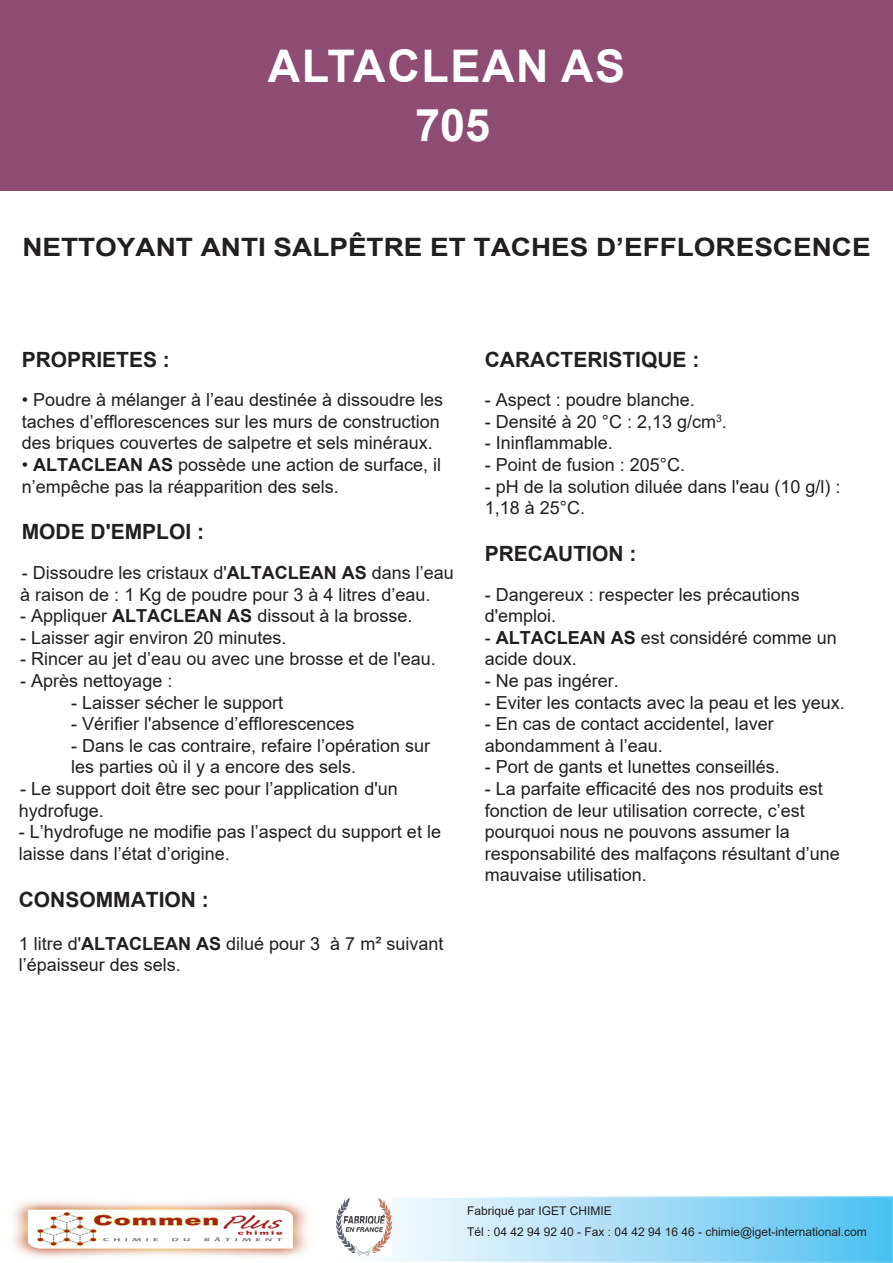
<style>
.page{position:relative;width:893px;height:1263px;background:#fff}
.page>*{position:absolute;margin:0;border:0;box-sizing:border-box;transform-origin:0 0}
.t1{font:700 45px/58.2px "Arial";letter-spacing:.035em;color:#fff;text-align:center}
.t2{font:700 25.35px "Arial";color:#231f20;scale:1.1 1}
.t3{font:700 21px "Arial";color:#231f20}
.t4{font:18px/21.6px "Arial";color:#231f20}
.t5{font:12px/21px "Arial";color:#231f20}
.s1{font-weight:700}
</style>
<div class="page">
<div style="left:0;top:0;width:893px;height:190px;background:#8f4c73"></div>
<svg style="left:336px;top:1199px;width:554px;height:61px;background:#a4dcf6"></svg>
<div style="left:1px;top:1196px;width:892px;height:67px;border:2px solid #fff"></div>
<img style="left:337px;top:1199px;width:55px;height:57px">
<img style="left:7px;top:1197px;width:308px;height:61px">
<h1 class="t1" style="left:268px;top:38px;width:359px">ALTACLEAN AS<br>705</h1>
<h2 class="t2" style="left:22px;top:229px;width:36px">NETTO</h2>
<h2 class="t2" style="left:117px;top:229px;width:36px">YANT</h2>
<h2 class="t2" style="left:201px;top:229px;width:16px">ANTI</h2>
<h2 class="t2" style="left:274px;top:229px;width:18px">SALP</h2>
<h2 class="t2" style="left:348px;top:229px;width:35px">ÊTRE</h2>
<h2 class="t2" style="left:430px;top:229px;width:243px">ET TACHES D’EFFLORESCENCE</h2>
<p class="t3" style="left:22px;top:344px;width:150px">PROPRIETES :</p>
<p class="t4" style="left:22px;top:389px;width:423px">• Poudre à mélanger à l’eau destinée à dissoudre les taches d’efflorescences sur les murs de construction des briques couvertes de salpetre et sels minéraux.</p>
<p class="t4" style="left:22px;top:454px;width:421px">• <span class="s1">ALTACLEAN AS</span> possède une action de surface, il n’empêche pas la réapparition des sels.</p>
<p class="t3" style="left:22px;top:517px;width:184px">MODE D'EMPLOI :</p>
<p class="t4" style="left:20px;top:562px;width:435px">- Dissoudre les cristaux d'<span class="s1">ALTACLEAN AS</span> dans l’eau à raison de : 1 Kg de poudre pour 3 à 4 litres d’eau.</p>
<p class="t4" style="left:20px;top:605px;width:394px">- Appliquer <span class="s1">ALTACLEAN AS</span> dissout à la brosse.</p>
<p class="t4" style="left:20px;top:626px;width:268px">- Laisser agir environ 20 minutes.</p>
<p class="t4" style="left:20px;top:648px;width:417px">- Rincer au jet d’eau ou avec une brosse et de l'eau.</p>
<p class="t4" style="left:20px;top:670px;width:154px">- Après nettoyage :</p>
<p class="t4" style="left:71px;top:691px;width:214px">- Laisser sécher le support</p>
<p class="t4" style="left:71px;top:713px;width:285px">- Vérifier l'absence d’efflorescences</p>
<p class="t4" style="left:71px;top:734px;width:361px">- Dans le cas contraire, refaire l’opération sur les parties où il y a encore des sels.</p>
<p class="t4" style="left:19px;top:778px;width:381px">- Le support doit être sec pour l’application d'un hydrofuge.</p>
<p class="t4" style="left:19px;top:821px;width:424px">- L’hydrofuge ne modifie pas l’aspect du support et le laisse dans l’état d’origine.</p>
<p class="t3" style="left:19px;top:884px;width:192px">CONSOMMATION :</p>
<p class="t4" style="left:19px;top:932px;width:426px">1 litre d'<span class="s1">ALTACLEAN AS</span> dilué pour 3 à 7 m² suivant l’épaisseur des sels.</p>
<p class="t3" style="left:485px;top:344px;width:216px">CARACTERISTIQUE :</p>
<p class="t4" style="left:485px;top:389px;width:212px">- Aspect : poudre blanche.</p>
<p class="t4" style="left:485px;top:410px;width:244px">- Densité à 20 °C : 2,13 g/cm<sup>3</sup>.</p>
<p class="t4" style="left:485px;top:432px;width:130px">- Ininflammable.</p>
<p class="t4" style="left:485px;top:454px;width:202px">- Point de fusion : 205°C.</p>
<p class="t4" style="left:485px;top:475px;width:357px">- pH de la solution diluée dans l'eau (10 g/l) :<br>1,18 à 25°C.</p>
<p class="t3" style="left:485px;top:539px;width:153px">PRECAUTION :</p>
<p class="t4" style="left:485px;top:583px;width:317px">- Dangereux : respecter les précautions d'emploi.</p>
<p class="t4" style="left:485px;top:626px;width:354px">- <span class="s1">ALTACLEAN AS</span> est considéré comme un acide doux.</p>
<p class="t4" style="left:485px;top:670px;width:136px">- Ne pas ingérer.</p>
<p class="t4" style="left:485px;top:691px;width:362px">- Eviter les contacts avec la peau et les yeux.</p>
<p class="t4" style="left:485px;top:713px;width:291px">- En cas de contact accidentel, laver abondamment à l’eau.</p>
<p class="t4" style="left:485px;top:756px;width:297px">- Port de gants et lunettes conseillés.</p>
<p class="t4" style="left:485px;top:778px;width:357px">- La parfaite efficacité des nos produits est fonction de leur utilisation correcte, c’est pourquoi nous ne pouvons assumer la responsabilité des malfaçons résultant d’une mauvaise utilisation.</p>
<p class="t5" style="left:467px;top:1200px;width:401px">Fabriqué par IGET CHIMIE<br>Tél : 04 42 94 92 40 - Fax : 04 42 94 16 46 - chimie@iget-international.com</p>
</div>
